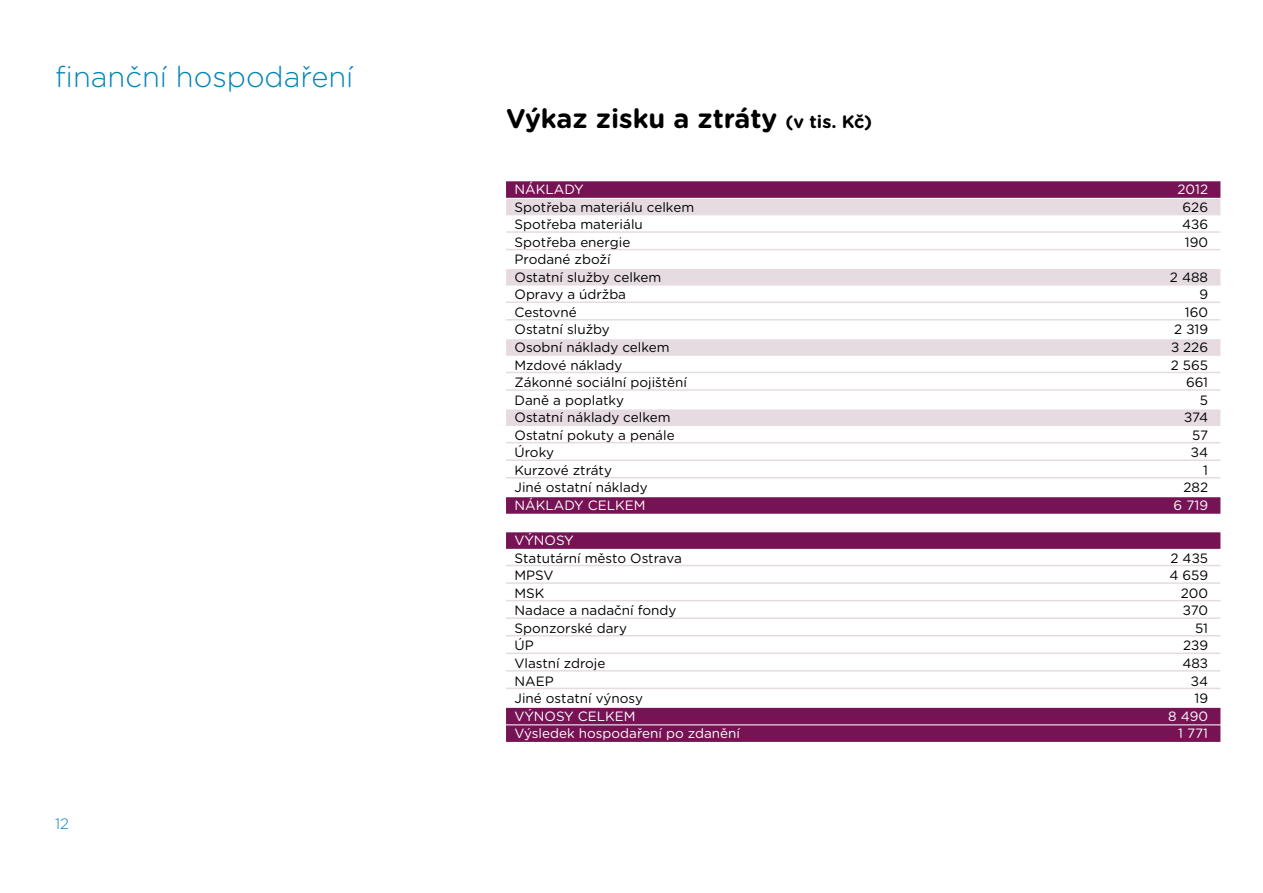
<style>
.page{position:relative;width:1263px;height:893px;background:#fff}
.page>*{position:absolute;margin:0;border:0;box-sizing:border-box;transform-origin:0 0}
.t1{font:300 29.1px "Gotham Rounded";color:#0084b6}
.t2{font:700 27px "Gotham Rounded";color:#000}
.t3{font:300 15px "Gotham Rounded";color:#0084b6}
.t4{font:13.5px/17.5px "Gotham Rounded";color:#000}
.t5{font:13.5px "Gotham Rounded";color:#fff}
.s1{font-size:18px}
</style>
<div class="page">
<div style="left:506px;top:181px;width:714px;height:17px;background:#761355"></div>
<div style="left:506px;top:199px;width:714px;height:16px;background:#e6dbe1"></div>
<hr style="left:506px;top:231px;width:714px;height:2px;background:#e6dbe1">
<hr style="left:506px;top:249px;width:714px;height:1px;background:#e6dbe1">
<div style="left:506px;top:269px;width:714px;height:17px;background:#e6dbe1"></div>
<hr style="left:506px;top:301px;width:714px;height:2px;background:#e6dbe1">
<hr style="left:506px;top:319px;width:714px;height:2px;background:#e6dbe1">
<div style="left:506px;top:339px;width:714px;height:17px;background:#e6dbe1"></div>
<hr style="left:506px;top:372px;width:714px;height:1px;background:#e6dbe1">
<hr style="left:506px;top:389px;width:714px;height:2px;background:#e6dbe1">
<div style="left:506px;top:409px;width:714px;height:17px;background:#e6dbe1"></div>
<hr style="left:506px;top:442px;width:714px;height:1px;background:#e6dbe1">
<hr style="left:506px;top:459px;width:714px;height:2px;background:#e6dbe1">
<hr style="left:506px;top:477px;width:714px;height:1px;background:#e6dbe1">
<div style="left:506px;top:497px;width:714px;height:17px;background:#761355"></div>
<div style="left:506px;top:532px;width:714px;height:17px;background:#761355"></div>
<hr style="left:506px;top:565px;width:714px;height:1px;background:#e6dbe1">
<hr style="left:506px;top:582px;width:714px;height:2px;background:#e6dbe1">
<hr style="left:506px;top:600px;width:714px;height:1px;background:#e6dbe1">
<hr style="left:506px;top:617px;width:714px;height:2px;background:#e6dbe1">
<hr style="left:506px;top:635px;width:714px;height:1px;background:#e6dbe1">
<hr style="left:506px;top:652px;width:714px;height:2px;background:#e6dbe1">
<hr style="left:506px;top:670px;width:714px;height:2px;background:#e6dbe1">
<hr style="left:506px;top:688px;width:714px;height:1px;background:#e6dbe1">
<div style="left:506px;top:708px;width:714px;height:16px;background:#761355"></div>
<div style="left:506px;top:725px;width:714px;height:17px;background:#761355"></div>
<h1 class="t1" style="left:55px;top:57px;width:300px">finanční hospodaření</h1>
<p class="t3" style="left:55px;top:814px;width:15px">12</p>
<h2 class="t2" style="left:506px;top:99px;width:368px">Výkaz zisku a ztráty <span class="s1">(v tis. Kč)</span></h2>
<p class="t5" style="left:514px;top:180px;width:71px">NÁKLADY</p>
<p class="t5" style="left:1177px;top:180px;width:32px">2012</p>
<p class="t4" style="left:514px;top:197px;width:181px">Spotřeba materiálu celkem</p>
<p class="t4" style="left:1182px;top:197px;width:27px">626</p>
<p class="t4" style="left:514px;top:215px;width:130px">Spotřeba materiálu</p>
<p class="t4" style="left:1182px;top:215px;width:27px">436</p>
<p class="t4" style="left:514px;top:233px;width:117px">Spotřeba energie</p>
<p class="t4" style="left:1185px;top:233px;width:25px">190</p>
<p class="t4" style="left:514px;top:250px;width:148px">Prodané zboží<br>Ostatní služby celkem</p>
<p class="t4" style="left:1170px;top:268px;width:40px">2 488</p>
<p class="t4" style="left:514px;top:285px;width:113px">Opravy a údržba</p>
<p class="t4" style="left:1199px;top:285px;width:10px">9</p>
<p class="t4" style="left:514px;top:303px;width:64px">Cestovné</p>
<p class="t4" style="left:1185px;top:303px;width:25px">160</p>
<p class="t4" style="left:514px;top:320px;width:97px">Ostatní služby</p>
<p class="t4" style="left:1174px;top:320px;width:35px">2 319</p>
<p class="t4" style="left:514px;top:338px;width:157px">Osobní náklady celkem</p>
<p class="t4" style="left:1171px;top:338px;width:39px">3 226</p>
<p class="t4" style="left:514px;top:355px;width:109px">Mzdové náklady</p>
<p class="t4" style="left:1171px;top:355px;width:39px">2 565</p>
<p class="t4" style="left:514px;top:373px;width:174px">Zákonné sociální pojištění</p>
<p class="t4" style="left:1186px;top:373px;width:24px">661</p>
<p class="t4" style="left:514px;top:390px;width:111px">Daně a poplatky</p>
<p class="t4" style="left:1200px;top:390px;width:10px">5</p>
<p class="t4" style="left:514px;top:408px;width:158px">Ostatní náklady celkem</p>
<p class="t4" style="left:1184px;top:408px;width:25px">374</p>
<p class="t4" style="left:514px;top:426px;width:162px">Ostatní pokuty a penále</p>
<p class="t4" style="left:1192px;top:426px;width:17px">57</p>
<p class="t4" style="left:514px;top:443px;width:41px">Úroky</p>
<p class="t4" style="left:1191px;top:443px;width:19px">34</p>
<p class="t4" style="left:514px;top:461px;width:99px">Kurzové ztráty</p>
<p class="t4" style="left:1203px;top:461px;width:6px">1</p>
<p class="t4" style="left:514px;top:478px;width:135px">Jiné ostatní náklady</p>
<p class="t4" style="left:1183px;top:478px;width:26px">282</p>
<p class="t5" style="left:514px;top:496px;width:132px">NÁKLADY CELKEM</p>
<p class="t5" style="left:1173px;top:496px;width:36px">6 719</p>
<p class="t5" style="left:514px;top:531px;width:61px">VÝNOSY</p>
<p class="t4" style="left:514px;top:548px;width:169px">Statutární město Ostrava</p>
<p class="t4" style="left:1170px;top:548px;width:39px">2 435</p>
<p class="t4" style="left:514px;top:566px;width:41px">MPSV</p>
<p class="t4" style="left:1169px;top:566px;width:40px">4 659</p>
<p class="t4" style="left:514px;top:584px;width:31px">MSK</p>
<p class="t4" style="left:1181px;top:584px;width:29px">200</p>
<p class="t4" style="left:514px;top:601px;width:163px">Nadace a nadační fondy</p>
<p class="t4" style="left:1183px;top:601px;width:27px">370</p>
<p class="t4" style="left:514px;top:619px;width:114px">Sponzorské dary</p>
<p class="t4" style="left:1195px;top:619px;width:15px">51</p>
<p class="t4" style="left:514px;top:636px;width:21px">ÚP</p>
<p class="t4" style="left:1183px;top:636px;width:26px">239</p>
<p class="t4" style="left:514px;top:654px;width:92px">Vlastní zdroje</p>
<p class="t4" style="left:1182px;top:654px;width:27px">483</p>
<p class="t4" style="left:514px;top:671px;width:41px">NAEP</p>
<p class="t4" style="left:1191px;top:671px;width:19px">34</p>
<p class="t4" style="left:514px;top:689px;width:130px">Jiné ostatní výnosy</p>
<p class="t4" style="left:1194px;top:689px;width:15px">19</p>
<p class="t5" style="left:514px;top:707px;width:123px">VÝNOSY CELKEM</p>
<p class="t5" style="left:1168px;top:707px;width:41px">8 490</p>
<p class="t5" style="left:514px;top:724px;width:227px">Výsledek hospodaření po zdanění</p>
<p class="t5" style="left:1178px;top:724px;width:31px">1 771</p>
</div>
